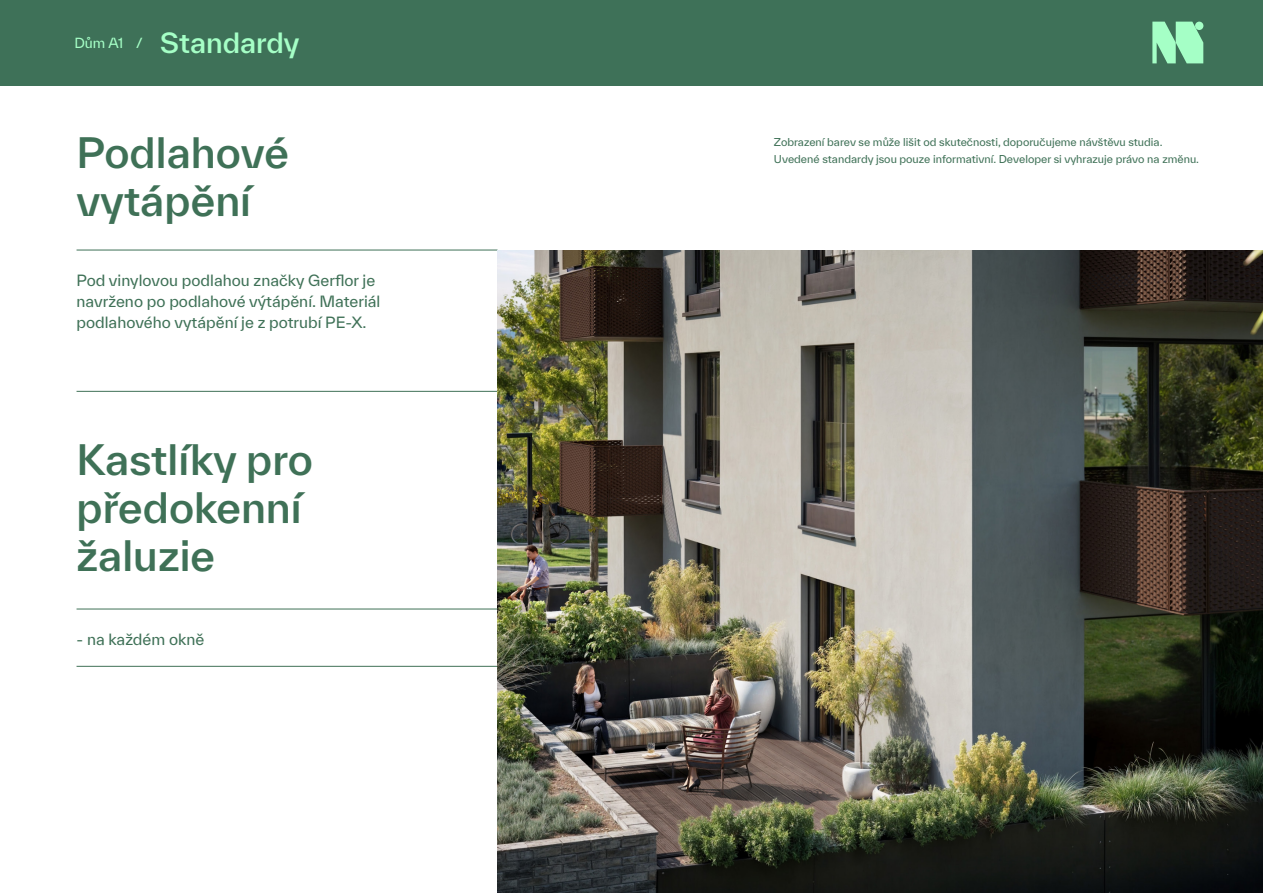
<style>
.page{position:relative;width:1263px;height:893px;background:#fff}
.page>*{position:absolute;margin:0;border:0;box-sizing:border-box;transform-origin:0 0}
.t1{font:500 40.5px/48px "TWK Everett";color:#3f7157}
.t2{font:500 27px "TWK Everett";color:#a5ffc6}
.t3{font:15px/21px "TWK Everett";color:#3f7157}
.t4{font:10.5px "TWK Everett";color:#3f7157}
</style>
<div class="page">
<div style="left:0;top:0;width:1263px;height:85px;background:#3e7158"></div>
<svg style="left:1152px;top:22px;width:51px;height:41px"></svg>
<hr style="left:77px;top:250px;width:420px;height:1px;background:#3f7157">
<hr style="left:77px;top:391px;width:420px;height:1px;background:#3f7157">
<hr style="left:77px;top:609px;width:420px;height:1px;background:#3f7157">
<hr style="left:77px;top:666px;width:420px;height:1px;background:#3f7157">
<img style="left:497px;top:250px;width:766px;height:643px">
<h2 class="t2" style="left:74px;top:24px;width:227px"><sup>Dům</sup> <sup>A1</sup> <sup>/</sup> Standardy</h2>
<h1 class="t1" style="left:77px;top:129px;width:214px">Podlahové</h1>
<h1 class="t1" style="left:77px;top:177px;width:176px">vytápění</h1>
<h3 class="t3" style="left:77px;top:270px;width:305px">Pod vinylovou podlahou značky Gerflor je navrženo po podlahové výtápění. Materiál podlahového vytápění je z potrubí PE-X.</h3>
<h1 class="t1" style="left:77px;top:435px;width:238px">Kastlíky pro předokenní žaluzie</h1>
<h3 class="t3" style="left:77px;top:629px;width:129px">- na každém okně</h3>
<p class="t4" style="left:774px;top:135px;width:390px">Zobrazení barev se může lišit od skutečnosti, doporučujeme návštěvu studia.</p>
<p class="t4" style="left:774px;top:152px;width:427px">Uvedené standardy jsou pouze informativní. Developer si vyhrazuje právo na změnu.</p>
</div>
